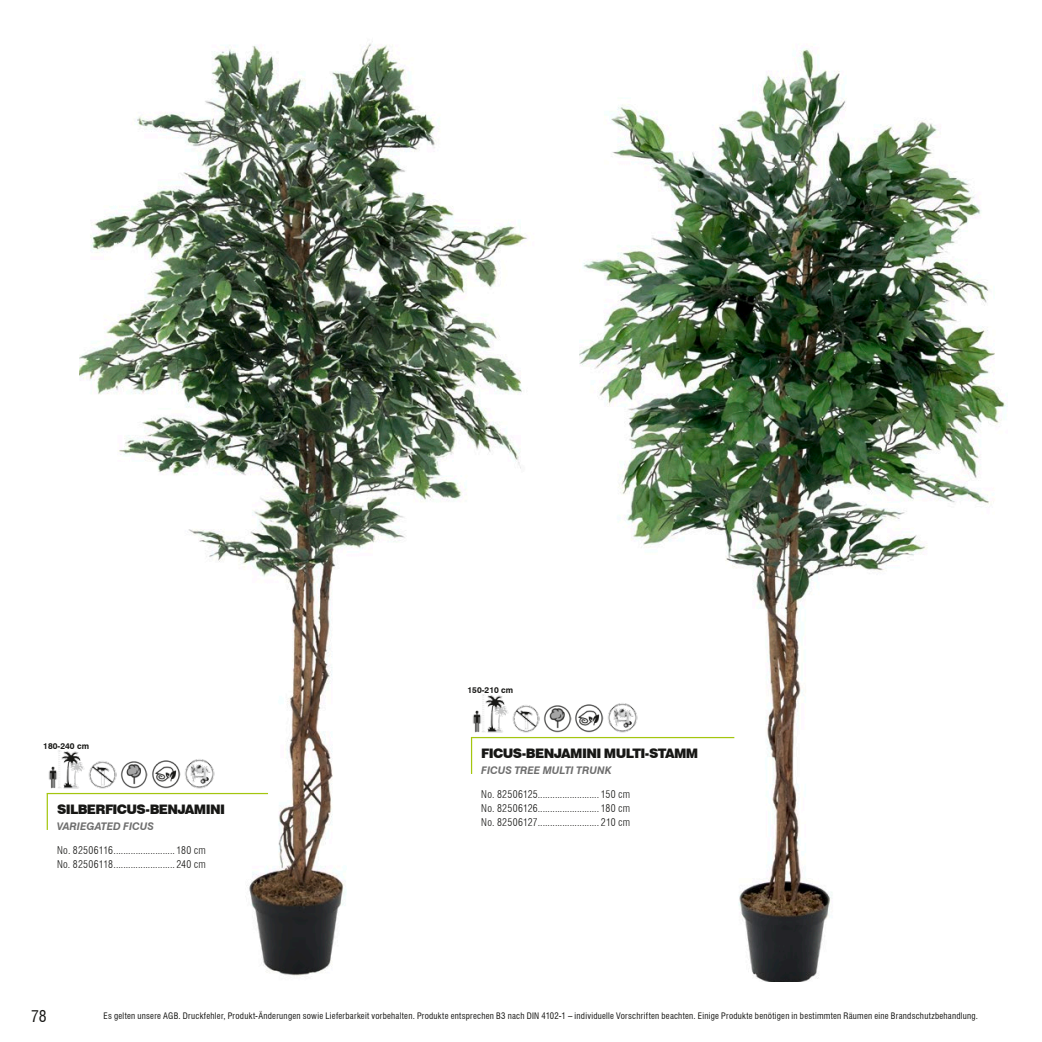
<style>
.page{position:relative;width:1042px;height:1042px;background:#fff}
.page>*{position:absolute;margin:0;border:0;box-sizing:border-box;transform-origin:0 0}
.t1{font:condensed 15.75px "Swiss 721 BT";color:#171715}
.t2{font:900 13.12px "Swiss 721 BT";letter-spacing:-.05em;color:#171715}
.t3{font:300 condensed 10.5px/14px "Swiss 721 BT";letter-spacing:.025em;color:#171715;text-align:justify}
.t4{font:italic 700 10.5px "Swiss 721 BT";letter-spacing:-.005em;color:#6e6e6e}
.t5{font:condensed 8.75px "Swiss 721 BT";letter-spacing:.03em;color:#171715}
.t6{font:700 8.4px "Swiss 721 BT";color:#171715}
</style>
<div class="page">
<img style="left:579px;top:48px;width:428px;height:933px">
<img style="left:79px;top:41px;width:460px;height:935px">
<hr style="left:47px;top:793px;width:221px;height:1px;background:#a4c60e">
<hr style="left:47px;top:793px;width:1px;height:37px;background:#a4c60e">
<img style="left:48px;top:751px;width:37px;height:37px">
<img style="left:89px;top:760px;width:27px;height:28px">
<img style="left:120px;top:760px;width:28px;height:28px">
<hr style="left:471px;top:737px;width:263px;height:1px;background:#a4c60e">
<hr style="left:471px;top:737px;width:1px;height:37px;background:#a4c60e">
<img style="left:472px;top:695px;width:38px;height:38px">
<img style="left:512px;top:705px;width:28px;height:27px">
<img style="left:543px;top:705px;width:28px;height:27px">
<img style="left:151px;top:759px;width:29px;height:29px">
<img style="left:575px;top:703px;width:28px;height:29px">
<img style="left:184px;top:758px;width:30px;height:30px">
<img style="left:607px;top:703px;width:30px;height:29px">
<p class="t6" style="left:43px;top:741px;width:47px">180-240 cm</p>
<p class="t2" style="left:57px;top:801px;width:170px">SILBERFICUS-BENJAMINI</p>
<p class="t4" style="left:57px;top:819px;width:98px">VARIEGATED FICUS</p>
<p class="t3" style="left:57px;top:843px;width:150px">No. 82506116......................... 180 cm<br>No. 82506118......................... 240 cm</p>
<p class="t6" style="left:467px;top:685px;width:47px">150-210 cm</p>
<p class="t2" style="left:481px;top:745px;width:219px">FICUS-BENJAMINI MULTI-STAMM</p>
<p class="t4" style="left:481px;top:763px;width:131px">FICUS TREE MULTI TRUNK</p>
<p class="t3" style="left:481px;top:787px;width:150px">No. 82506125......................... 150 cm No. 82506126......................... 180 cm No. 82506127......................... 210 cm</p>
<p class="t1" style="left:31px;top:1006px;width:17px">78</p>
<p class="t5" style="left:104px;top:1010px;width:876px">Es gelten unsere AGB. Druckfehler, Produkt-Änderungen sowie Lieferbarkeit vorbehalten. Produkte entsprechen B3 nach DIN 4102-1 – individuelle Vorschriften beachten. Einige Produkte benötigen in bestimmten Räumen eine Brandschutzbehandlung.</p>
</div>
